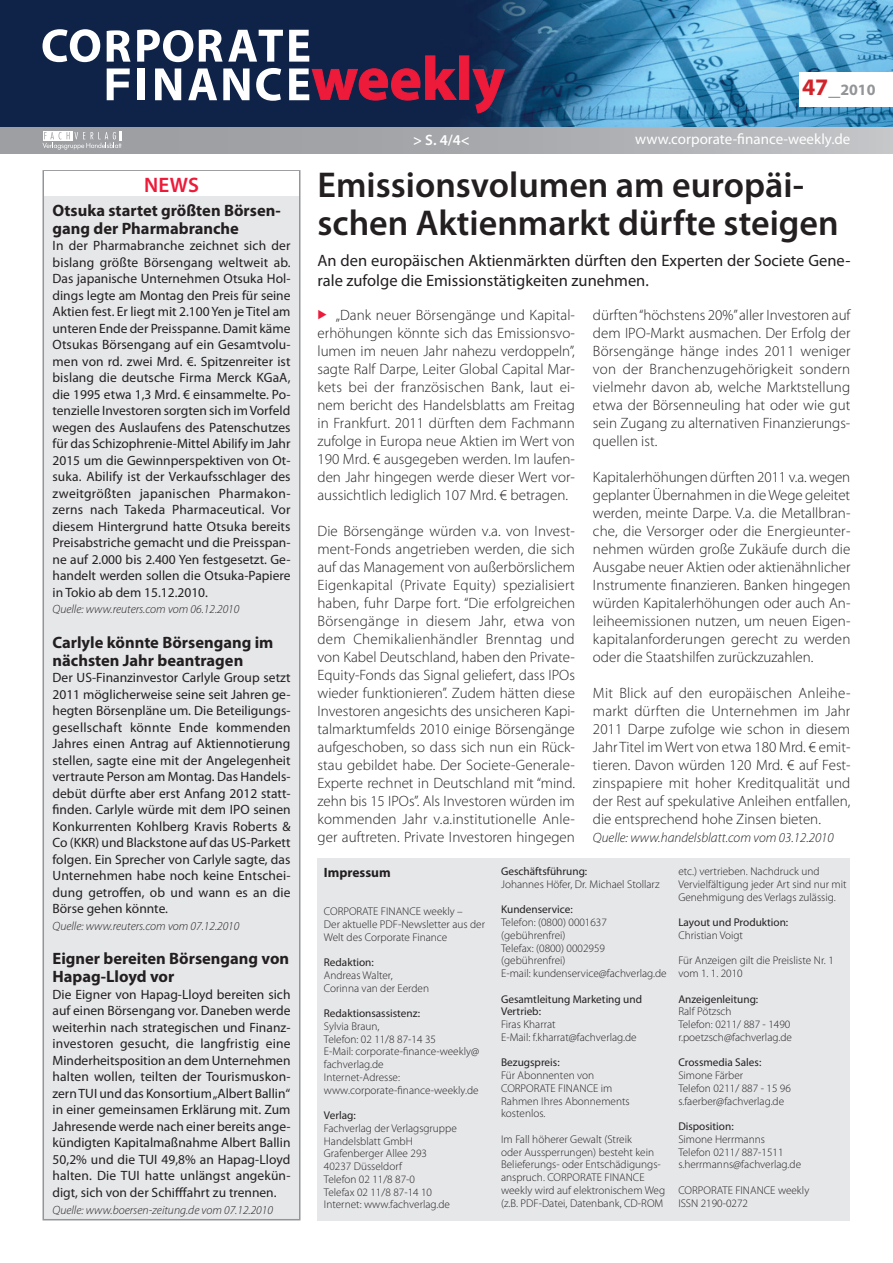
<style>
.page{position:relative;width:893px;height:1263px;background:#fff}
.page>*{position:absolute;margin:0;border:0;box-sizing:border-box;transform-origin:0 0}
.t1{font:600 36px/37.5px "Myriad Pro";color:#231f20}
.t2{font:600 21px "Myriad Pro";color:#ed1a3a}
.t3{font:700 16.5px/18px "Myriad Pro";color:#231f20}
.t4{font:16.5px/19.5px "Myriad Pro";color:#231f20}
.t5{font:700 15.9px "Myriad Pro";color:#939598}
.t6{font:300 15px/18px "Myriad Pro";color:#231f20;text-align:justify}
.t7{font:15px "Myriad Pro";color:#fff}
.t8{font:600 15px "Myriad Pro";color:#fff}
.t9{font:13.5px/16.5px "Myriad Pro";color:#231f20;text-align:justify}
.t10{font:italic 300 13.5px "Myriad Pro";color:#231f20}
.t11{font:700 13.5px "Myriad Pro";color:#231f20}
.t12{font:italic 300 12px "Myriad Pro";color:#231f20}
.t13{font:300 11.25px/12.8px "Myriad Pro";color:#231f20}
.t14{font:11.25px/12.8px "Myriad Pro";color:#231f20}
.s1{font-size:23.7px;color:#d1232a}
.s2{font-size:23.7px}
</style>
<div class="page">
<img style="left:0;top:0;width:893px;height:128px">
<div style="left:800px;top:72px;width:93px;height:34px;background:#fff"></div>
<div style="left:0;top:128px;width:893px;height:25px;background:linear-gradient(to right,#96979b,#bebfc2)"></div>
<svg style="left:43px;top:131px;width:79px;height:19px"></svg>
<svg style="left:43px;top:29px;width:57px;height:33px"></svg>
<svg style="left:107px;top:30px;width:24px;height:32px"></svg>
<svg style="left:137px;top:30px;width:56px;height:32px"></svg>
<svg style="left:199px;top:30px;width:84px;height:32px"></svg>
<svg style="left:107px;top:68px;width:23px;height:32px"></svg>
<div style="left:137px;top:68px;width:7px;height:32px;background:#fff"></div>
<svg style="left:155px;top:68px;width:26px;height:32px"></svg>
<svg style="left:188px;top:68px;width:29px;height:32px"></svg>
<svg style="left:223px;top:68px;width:26px;height:32px"></svg>
<svg style="left:256px;top:68px;width:25px;height:33px"></svg>
<svg style="left:289px;top:30px;width:216px;height:84px;background:#4f2c4f"></svg>
<div style="left:43px;top:171px;width:257px;height:1049px;background:#e6e7e9"></div>
<div style="left:43px;top:170px;width:257px;height:1050px;border:2px solid #939598"></div>
<div style="left:44px;top:172px;width:255px;height:24px;background:#fff"></div>
<div style="left:317px;top:858px;width:533px;height:362px;background:#e6e7e9"></div>
<h2 class="t2" style="left:144px;top:171px;width:56px">NEWS</h2>
<p class="t3" style="left:53px;top:201px;width:230px">Otsuka startet größten Börsen&shy;gang der Pharmabranche</p>
<p class="t9" style="left:53px;top:237px;width:240px">In der Pharmabranche zeichnet sich der bislang größte Börsengang weltweit ab.<br>Das japanische Unternehmen Otsuka Hol&shy;dings legte am Montag den Preis für seine Aktien fest. Er liegt mit 2.100 Yen je Titel am unteren Ende der Preisspanne. Damit käme Otsukas Börsengang auf ein Gesamtvolu&shy;men von rd. zwei Mrd. €. Spitzenreiter ist bislang die deutsche Firma Merck KGaA, die 1995 etwa 1,3 Mrd. € einsammelte. Po&shy;tenzielle Investoren sorgten sich im Vorfeld wegen des Auslaufens des Patenschutzes für das Schizophrenie-Mittel Abilify im Jahr 2015 um die Gewinnperspektiven von Ot&shy;suka. Abilify ist der Verkaufsschlager des zweitgrößten japanischen Pharmakon&shy;zerns nach Takeda Pharmaceutical. Vor diesem Hintergrund hatte Otsuka bereits Preisabstriche gemacht und die Preisspan&shy;ne auf 2.000 bis 2.400 Yen festgesetzt. Ge&shy;handelt werden sollen die Otsuka-Papiere in Tokio ab dem 15.12.2010.</p>
<p class="t12" style="left:53px;top:602px;width:188px">Quelle: www.reuters.com vom 06.12.2010</p>
<p class="t3" style="left:53px;top:633px;width:222px">Carlyle könnte Börsengang im nächsten Jahr beantragen</p>
<p class="t9" style="left:53px;top:669px;width:240px">Der US-Finanzinvestor Carlyle Group setzt 2011 möglicherweise seine seit Jahren ge&shy;hegten Börsenpläne um. Die Beteiligungs&shy;gesellschaft könnte Ende kommenden Jahres einen Antrag auf Aktiennotierung stellen, sagte eine mit der Angelegenheit vertraute Person am Montag. Das Handels&shy;debüt dürfte aber erst Anfang 2012 statt&shy;finden. Carlyle würde mit dem IPO seinen Konkurrenten Kohlberg Kravis Roberts &amp; Co (KKR) und Blackstone auf das US-Parkett folgen. Ein Sprecher von Carlyle sagte, das Unternehmen habe noch keine Entschei&shy;dung getroffen, ob und wann es an die Börse gehen könnte.</p>
<p class="t12" style="left:53px;top:919px;width:188px">Quelle: www.reuters.com vom 07.12.2010</p>
<p class="t3" style="left:53px;top:949px;width:238px">Eigner bereiten Börsengang von<br>Hapag-Lloyd vor</p>
<p class="t9" style="left:53px;top:986px;width:240px">Die Eigner von Hapag-Lloyd bereiten sich auf einen Börsengang vor. Daneben werde weiterhin nach strategischen und Finanz&shy;investoren gesucht, die langfristig eine Minderheitsposition an dem Unternehmen halten wollen, teilten der Tourismuskon&shy;zern TUI und das Konsortium „Albert Ballin“ in einer gemeinsamen Erklärung mit. Zum Jahresende werde nach einer bereits ange&shy;kündigten Kapitalmaßnahme Albert Ballin 50,2% und die TUI 49,8% an Hapag-Lloyd halten. Die TUI hatte unlängst angekün&shy;digt, sich von der Schifffahrt zu trennen.</p>
<p class="t12" style="left:53px;top:1202px;width:222px">Quelle: www.boersen-zeitung.de vom 07.12.2010</p>
<p class="t5" style="left:802px;top:80px;width:75px"><span class="s1">47</span><span class="s2">_</span>2010</p>
<p class="t8" style="left:413px;top:130px;width:58px">&gt; S. 4/4&lt;</p>
<p class="t7" style="left:635px;top:130px;width:217px">www.corporate-finance-weekly.de</p>
<h1 class="t1" style="left:317px;top:165px;width:523px">Emissionsvolumen am europäi&shy;schen Aktienmarkt dürfte steigen</h1>
<p class="t4" style="left:317px;top:251px;width:534px">An den europäischen Aktienmärkten dürften den Experten der Societe Gene&shy;rale zufolge die Emissionstätigkeiten zunehmen.</p>
<p class="t6" style="left:317px;top:306px;width:259px;text-indent:18px">„Dank neuer Börsengänge und Kapital&shy;erhöhungen könnte sich das Emissionsvo&shy;lumen im neuen Jahr nahezu verdoppeln”, sagte Ralf Darpe, Leiter Global Capital Mar&shy;kets bei der französischen Bank, laut ei&shy;nem bericht des Handelsblatts am Freitag in Frankfurt. 2011 dürften dem Fachmann zufolge in Europa neue Aktien im Wert von 190 Mrd. € ausgegeben werden. Im laufen&shy;den Jahr hingegen werde dieser Wert vor&shy;aussichtlich lediglich 107 Mrd. € betragen.</p>
<p class="t6" style="left:317px;top:522px;width:259px">Die Börsengänge würden v.a. von Invest&shy;ment-Fonds angetrieben werden, die sich auf das Management von außerbörslichem Eigenkapital (Private Equity) spezialisiert haben, fuhr Darpe fort. “Die erfolgreichen Börsengänge in diesem Jahr, etwa von dem Chemikalienhändler Brenntag und von Kabel Deutschland, haben den Private-Equity-Fonds das Signal geliefert, dass IPOs wieder funktionieren”. Zudem hätten diese Investoren angesichts des unsicheren Kapi&shy;talmarktumfelds 2010 einige Börsengänge aufgeschoben, so dass sich nun ein Rück&shy;stau gebildet habe. Der Societe-Generale-Experte rechnet in Deutschland mit “mind. zehn bis 15 IPOs”. Als Investoren würden im kommenden Jahr v.a.institutionelle Anle&shy;ger auftreten. Private Investoren hingegen</p>
<p class="t6" style="left:593px;top:306px;width:259px">dürften “höchstens 20%” aller Investoren auf dem IPO-Markt ausmachen. Der Erfolg der Börsengänge hänge indes 2011 weniger von der Branchenzugehörigkeit sondern vielmehr davon ab, welche Marktstellung etwa der Börsenneuling hat oder wie gut sein Zugang zu alternativen Finanzierungs&shy;quellen ist.</p>
<p class="t6" style="left:593px;top:468px;width:259px">Kapitalerhöhungen dürften 2011 v.a. wegen geplanter Übernahmen in die Wege geleitet werden, meinte Darpe. V.a. die Metallbran&shy;che, die Versorger oder die Energieunter&shy;nehmen würden große Zukäufe durch die Ausgabe neuer Aktien oder aktienähnlicher Instrumente finanzieren. Banken hingegen würden Kapitalerhöhungen oder auch An&shy;leiheemissionen nutzen, um neuen Eigen&shy;kapitalanforderungen gerecht zu werden oder die Staatshilfen zurückzuzahlen.</p>
<p class="t6" style="left:593px;top:684px;width:259px">Mit Blick auf den europäischen Anleihe&shy;markt dürften die Unternehmen im Jahr 2011 Darpe zufolge wie schon in diesem Jahr Titel im Wert von etwa 180 Mrd. € emit&shy;tieren. Davon würden 120 Mrd. € auf Fest&shy;zinspapiere mit hoher Kreditqualität und der Rest auf spekulative Anleihen entfallen, die entsprechend hohe Zinsen bieten.</p>
<p class="t10" style="left:593px;top:830px;width:242px">Quelle: www.handelsblatt.com vom 03.12.2010</p>
<p class="t11" style="left:324px;top:863px;width:68px">Impressum</p>
<p class="t13" style="left:324px;top:905px;width:163px">CORPORATE FINANCE weekly –<br>Der aktuelle PDF-Newsletter aus der<br>Welt des Corporate Finance</p>
<p class="t14" style="left:324px;top:956px;width:51px">Redaktion:</p>
<p class="t13" style="left:324px;top:969px;width:107px">Andreas Walter,<br>Corinna van der Eerden</p>
<p class="t14" style="left:324px;top:1007px;width:98px">Redaktionsassistenz:</p>
<p class="t13" style="left:324px;top:1020px;width:157px">Sylvia Braun,<br>Telefon: 02 11/8 87-14 35<br>E-Mail: corporate-finance-weekly@ fachverlag.de<br>Internet-Adresse: www.corporate-finance-weekly.de</p>
<p class="t14" style="left:324px;top:1109px;width:33px">Verlag:</p>
<p class="t13" style="left:324px;top:1122px;width:134px">Fachverlag der Verlagsgruppe<br>Handelsblatt GmbH<br>Grafenberger Allee 293<br>40237 Düsseldorf<br>Telefon 02 11/8 87-0<br>Telefax 02 11/8 87-14 10<br>Internet: www.fachverlag.de</p>
<p class="t14" style="left:501px;top:865px;width:88px">Geschäftsführung:</p>
<p class="t13" style="left:501px;top:878px;width:160px">Johannes Höfer, Dr. Michael Stollarz</p>
<p class="t14" style="left:501px;top:903px;width:73px">Kundenservice:</p>
<p class="t13" style="left:501px;top:916px;width:167px">Telefon: (0800) 0001637 (gebührenfrei)<br>Telefax: (0800) 0002959 (gebührenfrei)<br>E-mail: kundenservice@fachverlag.de</p>
<p class="t14" style="left:501px;top:992px;width:142px">Gesamtleitung Marketing und<br>Vertrieb:</p>
<p class="t13" style="left:501px;top:1018px;width:137px">Firas Kharrat<br>E-Mail: f.kharrat@fachverlag.de</p>
<p class="t14" style="left:501px;top:1056px;width:60px">Bezugspreis:</p>
<p class="t13" style="left:501px;top:1069px;width:130px">Für Abonnenten von<br>CORPORATE FINANCE im<br>Rahmen Ihres Abonnements kostenlos.</p>
<p class="t13" style="left:501px;top:1133px;width:166px">Im Fall höherer Gewalt (Streik<br>oder Aussperrungen) besteht kein Belieferungs- oder Entschädigungs&shy;anspruch. CORPORATE FINANCE weekly wird auf elektronischem Weg (z.B. PDF-Datei, Datenbank, CD-ROM</p>
<p class="t13" style="left:678px;top:865px;width:170px">etc.) vertrieben. Nachdruck und<br>Vervielfältigung jeder Art sind nur mit<br>Genehmigung des Verlags zulässig.</p>
<p class="t14" style="left:678px;top:916px;width:111px">Layout und Produktion:</p>
<p class="t13" style="left:678px;top:929px;width:66px">Christian Voigt</p>
<p class="t13" style="left:678px;top:954px;width:157px">Für Anzeigen gilt die Preisliste Nr. 1 vom 1. 1. 2010</p>
<p class="t14" style="left:678px;top:992px;width:81px">Anzeigenleitung:</p>
<p class="t13" style="left:678px;top:1005px;width:115px">Ralf Pötzsch<br>Telefon: 0211/ 887 - 1490 r.poetzsch@fachverlag.de</p>
<p class="t14" style="left:678px;top:1056px;width:85px">Crossmedia Sales:</p>
<p class="t13" style="left:678px;top:1069px;width:114px">Simone Färber<br>Telefon 0211/ 887 - 15 96 s.faerber@fachverlag.de</p>
<p class="t14" style="left:678px;top:1120px;width:57px">Disposition:</p>
<p class="t13" style="left:678px;top:1133px;width:124px">Simone Herrmanns<br>Telefon 0211/ 887-1511 s.herrmanns@fachverlag.de</p>
<p class="t13" style="left:678px;top:1184px;width:132px">CORPORATE FINANCE weekly<br>ISSN 2190-0272</p>
</div>
